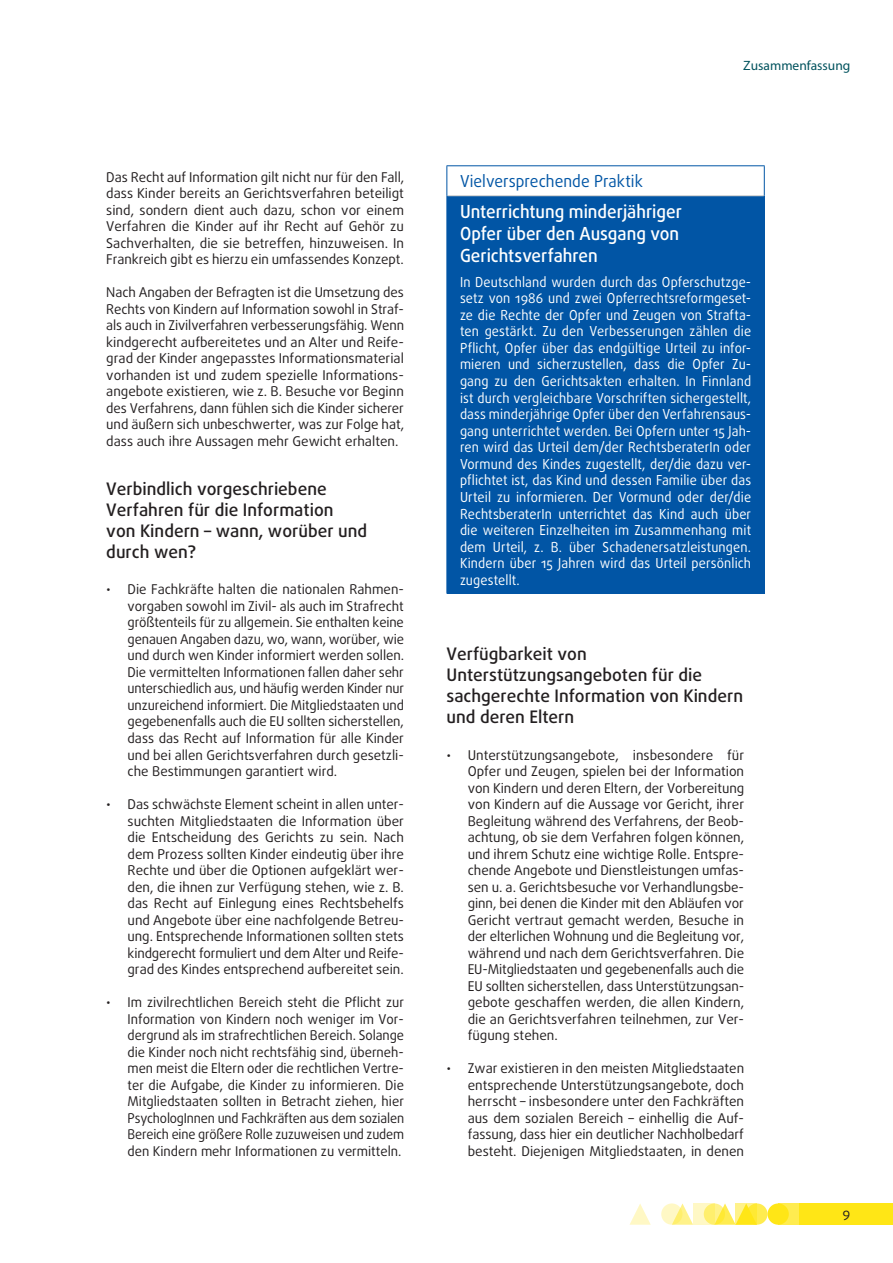
<style>
.page{position:relative;width:893px;height:1263px;background:#fff}
.page>*{position:absolute;margin:0;border:0;box-sizing:border-box;transform-origin:0 0}
.PROMISING_title{font:500 18px/21.6px "Daxline Pro";color:#fff;scale:.95 1}
.titles_h3{font:500 17.25px/20.7px "Daxline Pro";color:#231f20}
.PROMISING_super{font:16.5px "Daxline Pro";color:#0155a5;scale:.95 1}
.PROMISING_body{font:13.8px/16.5px "Daxline Pro";letter-spacing:.01em;color:#fff;text-align:justify;scale:.93 1}
.text_body{font:13.5px/16.5px "Daxline Pro";color:#231f20;text-align:justify}
.t1{font:13.5px "Myriad Pro";color:#00525d}
</style>
<div class="page">
<div style="left:746px;top:1203px;width:21px;height:22px;background:#ffec50;border-radius:50%"></div>
<div style="left:778px;top:1203px;width:21px;height:22px;background:#ffec50"></div>
<div style="left:799px;top:1203px;width:94px;height:22px;background:#ffe616"></div>
<svg style="left:675px;top:1203px;width:18px;height:22px"></svg>
<svg style="left:629px;top:1204px;width:22px;height:21px"></svg>
<div style="left:767px;top:1203px;width:22px;height:22px;background:#ffe616;border-radius:50%"></div>
<svg style="left:718px;top:1203px;width:18px;height:22px"></svg>
<svg style="left:704px;top:1203px;width:21px;height:22px"></svg>
<svg style="left:661px;top:1203px;width:21px;height:22px"></svg>
<svg style="left:736px;top:1203px;width:21px;height:22px"></svg>
<svg style="left:693px;top:1203px;width:21px;height:22px"></svg>
<div style="left:447px;top:196px;width:317px;height:397px;background:#0155a5"></div>
<hr style="left:447px;top:195px;width:317px;height:1px;background:#c7c8ca">
<hr style="left:446px;top:165px;width:319px;height:1px;background:#0155a5">
<hr style="left:446px;top:166px;width:1px;height:30px;background:#0155a5">
<hr style="left:764px;top:166px;width:1px;height:30px;background:#0155a5">
<hr style="left:446px;top:196px;width:1px;height:397px;background:#0155a5">
<hr style="left:764px;top:196px;width:1px;height:397px;background:#0155a5">
<hr style="left:446px;top:593px;width:319px;height:1px;background:#0155a5">
<p class="text_body" style="left:106px;top:169px;width:299px">Das Recht auf Information gilt nicht nur für den Fall, dass Kinder bereits an Gerichtsverfahren beteiligt sind, sondern dient auch dazu, schon vor einem Verfahren die Kinder auf ihr Recht auf Gehör zu Sachverhalten, die sie betreffen, hinzuweisen. In Frankreich gibt es hierzu ein umfassendes Konzept.</p>
<p class="text_body" style="left:106px;top:284px;width:299px">Nach Angaben der Befragten ist die Umsetzung des Rechts von Kindern auf Information sowohl in Straf&shy;als auch in Zivilverfahren verbesserungsfähig. Wenn kindgerecht aufbereitetes und an Alter und Reife&shy;grad der Kinder angepasstes Informationsmaterial vorhanden ist und zudem spezielle Informations&shy;angebote existieren, wie z. B. Besuche vor Beginn des Verfahrens, dann fühlen sich die Kinder sicherer und äußern sich unbeschwerter, was zur Folge hat, dass auch ihre Aussagen mehr Gewicht erhalten.</p>
<p class="titles_h3" style="left:106px;top:479px;width:262px">Verbindlich vorgeschriebene<br>Verfahren für die Information<br>von Kindern – wann, worüber und durch wen?</p>
<p class="text_body" style="left:128px;top:581px;width:278px;text-indent:-21px">• Die Fachkräfte halten die nationalen Rahmen&shy;vorgaben sowohl im Zivil- als auch im Strafrecht größtenteils für zu allgemein. Sie enthalten keine genauen Angaben dazu, wo, wann, worüber, wie und durch wen Kinder informiert werden sollen.<br>Die vermittelten Informationen fallen daher sehr unterschiedlich aus, und häufig werden Kinder nur unzureichend informiert. Die Mitgliedstaaten und gegebenenfalls auch die EU sollten sicherstellen, dass das Recht auf Information für alle Kinder und bei allen Gerichtsverfahren durch gesetzli&shy;che Bestimmungen garantiert wird.</p>
<p class="text_body" style="left:128px;top:796px;width:278px;text-indent:-21px">• Das schwächste Element scheint in allen unter&shy;suchten Mitgliedstaaten die Information über die Entscheidung des Gerichts zu sein. Nach dem Prozess sollten Kinder eindeutig über ihre Rechte und über die Optionen aufgeklärt wer&shy;den, die ihnen zur Verfügung stehen, wie z. B. das Recht auf Einlegung eines Rechtsbehelfs und Angebote über eine nachfolgende Betreu&shy;ung. Entsprechende Informationen sollten stets kindgerecht formuliert und dem Alter und Reife&shy;grad des Kindes entsprechend aufbereitet sein.</p>
<p class="text_body" style="left:128px;top:994px;width:278px;text-indent:-21px">• Im zivilrechtlichen Bereich steht die Pflicht zur Information von Kindern noch weniger im Vor&shy;dergrund als im strafrechtlichen Bereich. Solange die Kinder noch nicht rechtsfähig sind, überneh&shy;men meist die Eltern oder die rechtlichen Vertre&shy;ter die Aufgabe, die Kinder zu informieren. Die Mitgliedstaaten sollten in Betracht ziehen, hier PsychologInnen und Fachkräften aus dem sozialen Bereich eine größere Rolle zuzuweisen und zudem den Kindern mehr Informationen zu vermitteln.</p>
<p class="t1" style="left:743px;top:57px;width:109px">Zusammenfassung</p>
<p class="PROMISING_super" style="left:460px;top:170px;width:194px">Vielversprechende Praktik</p>
<p class="PROMISING_title" style="left:460px;top:201px;width:235px">Unterrichtung minderjähriger<br>Opfer über den Ausgang von<br>Gerichtsverfahren</p>
<p class="PROMISING_body" style="left:460px;top:273px;width:315px">In Deutschland wurden durch das Opferschutzge&shy;setz von 1986 und zwei Opferrechtsreformgeset&shy;ze die Rechte der Opfer und Zeugen von Strafta&shy;ten gestärkt. Zu den Verbesserungen zählen die Pflicht, Opfer über das endgültige Urteil zu infor&shy;mieren und sicherzustellen, dass die Opfer Zu&shy;gang zu den Gerichtsakten erhalten. In Finnland ist durch vergleichbare Vorschriften sichergestellt, dass minderjährige Opfer über den Verfahrensaus&shy;gang unterrichtet werden. Bei Opfern unter 15 Jah&shy;ren wird das Urteil dem/der RechtsberaterIn oder Vormund des Kindes zugestellt, der/die dazu ver&shy;pflichtet ist, das Kind und dessen Familie über das Urteil zu informieren. Der Vormund oder der/die RechtsberaterIn unterrichtet das Kind auch über die weiteren Einzelheiten im Zusammenhang mit dem Urteil, z. B. über Schadenersatzleistungen.<br>Kindern über 15 Jahren wird das Urteil persönlich zugestellt.</p>
<p class="titles_h3" style="left:446px;top:644px;width:298px">Verfügbarkeit von<br>Unterstützungsangeboten für die sachgerechte Information von Kindern und deren Eltern</p>
<p class="text_body" style="left:468px;top:746px;width:278px;text-indent:-21px">• Unterstützungsangebote, insbesondere für Opfer und Zeugen, spielen bei der Information von Kindern und deren Eltern, der Vorbereitung von Kindern auf die Aussage vor Gericht, ihrer Begleitung während des Verfahrens, der Beob&shy;achtung, ob sie dem Verfahren folgen können, und ihrem Schutz eine wichtige Rolle. Entspre&shy;chende Angebote und Dienstleistungen umfas&shy;sen u. a. Gerichtsbesuche vor Verhandlungsbe&shy;ginn, bei denen die Kinder mit den Abläufen vor Gericht vertraut gemacht werden, Besuche in der elterlichen Wohnung und die Begleitung vor, während und nach dem Gerichtsverfahren. Die EU-Mitgliedstaaten und gegebenenfalls auch die EU sollten sicherstellen, dass Unterstützungsan&shy;gebote geschaffen werden, die allen Kindern, die an Gerichtsverfahren teilnehmen, zur Ver&shy;fügung stehen.</p>
<p class="text_body" style="left:468px;top:1060px;width:278px;text-indent:-21px">• Zwar existieren in den meisten Mitgliedstaaten entsprechende Unterstützungsangebote, doch herrscht – insbesondere unter den Fachkräften aus dem sozialen Bereich – einhellig die Auf&shy;fassung, dass hier ein deutlicher Nachholbedarf besteht. Diejenigen Mitgliedstaaten, in denen</p>
<p class="text_body" style="left:843px;top:1205px;width:9px">9</p>
</div>
